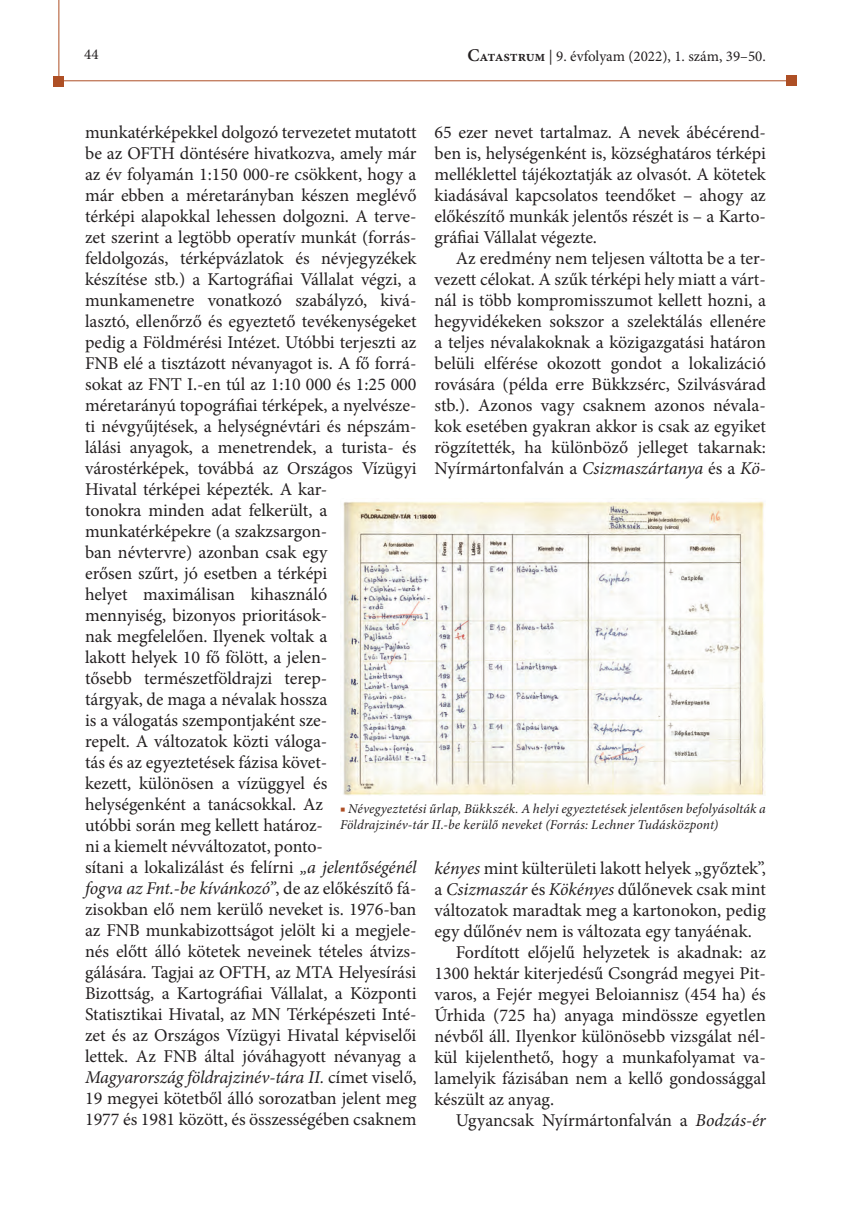
<style>
.page{position:relative;width:851px;height:1212px;background:#fff}
.page>*{position:absolute;margin:0;border:0;box-sizing:border-box;transform-origin:0 0}
.t1{font:18px/21px "Minion Pro";letter-spacing:-.005em;color:#231f20;text-align:justify}
.t2{font:15px "Minion Pro";color:#231f20}
.t3{font:italic 13.5px/16.5px "Minion Pro";letter-spacing:.01em;color:#231f20}
.s1{font-weight:600;font-size:18px}
.s2{font-weight:600}
.s3{font-style:italic}
.s4{color:#ae4f25}
</style>
<div class="page">
<hr style="left:57px;top:81px;width:734px;height:1px;background:#ae4f25">
<hr style="left:59px;top:0;width:1px;height:81px;background:#ae4f25">
<div style="left:786px;top:76px;width:10px;height:10px;background:#ae4f25"></div>
<div style="left:54px;top:76px;width:10px;height:10px;background:#ae4f25"></div>
<img style="left:343px;top:501px;width:422px;height:294px">
<p class="t2" style="left:84px;top:45px;width:16px">44</p>
<p class="t2" style="left:467px;top:46px;width:300px"><span class="s1">C</span><span class="s2">atastrum</span> | 9. évfolyam (2022), 1. szám, 39–50.</p>
<p class="t1" style="left:85px;top:122px;width:333px;text-align:left">munkatérképekkel dolgozó tervezetet mutatott be az OFTH döntésére hivatkozva, amely már az év folyamán 1:150 000-re csökkent, hogy a már ebben a méretarányban készen meglévő térképi alapokkal lehessen dolgozni. A terve&shy;zet szerint a legtöbb operatív munkát (forrás&shy;feldolgozás, térképvázlatok és névjegyzékek készítése stb.) a Kartográfiai Vállalat végzi, a munkamenetre vonatkozó szabályzó, kivá&shy;lasztó, ellenőrző és egyeztető tevékenységeket pedig a Földmérési Intézet. Utóbbi terjeszti az FNB elé a tisztázott névanyagot is. A fő forrá&shy;sokat az FNT I.-en túl az 1:10 000 és 1:25 000 méretarányú topográfiai térképek, a nyelvésze&shy;ti névgyűjtések, a helységnévtári és népszám&shy;lálási anyagok, a menetrendek, a turista- és várostérképek, továbbá az Országos Vízügyi Hivatal térképei képezték. A kar-<br>tonokra minden adat felkerült, a munkatérképekre (a szakzsargon-<br>ban névtervre) azonban csak egy<br>erősen szűrt, jó esetben a térképi<br>helyet maximálisan kihasználó<br>mennyiség, bizonyos prioritások-<br>nak megfelelően. Ilyenek voltak a<br>lakott helyek 10 fő fölött, a jelen-<br>tősebb természetföldrajzi terep-<br>tárgyak, de maga a névalak hossza<br>is a válogatás szempontjaként sze-<br>repelt. A változatok közti váloga-<br>tás és az egyeztetések fázisa követ-<br>kezett, különösen a vízüggyel és helységenként a tanácsokkal. Az<br>utóbbi során meg kellett határoz-<br>ni a kiemelt névváltozatot, ponto-<br>sítani a lokalizálást és felírni <span class="s3">„a jelentőségénél fogva az Fnt.-be kívánkozó”</span>, de az előkészítő fá&shy;zisokban elő nem kerülő neveket is. 1976-ban az FNB munkabizottságot jelölt ki a megjele&shy;nés előtt álló kötetek neveinek tételes átvizs&shy;gálására. Tagjai az OFTH, az MTA Helyesírási Bizottság, a Kartográfiai Vállalat, a Központi Statisztikai Hivatal, az MN Térképészeti Inté&shy;zet és az Országos Vízügyi Hivatal képviselői lettek. Az FNB által jóváhagyott névanyag a <span class="s3">Magyarország földrajzinév-tára II.</span> címet viselő, 19 megyei kötetből álló sorozatban jelent meg 1977 és 1981 között, és összességében csaknem</p>
<p class="t1" style="left:434px;top:122px;width:333px">65 ezer nevet tartalmaz. A nevek ábécérend&shy;ben is, helységenként is, községhatáros térképi melléklettel tájékoztatják az olvasót. A kötetek kiadásával kapcsolatos teendőket – ahogy az előkészítő munkák jelentős részét is – a Karto&shy;gráfiai Vállalat végezte.</p>
<p class="t1" style="left:434px;top:248px;width:333px;text-indent:21px">Az eredmény nem teljesen váltotta be a ter&shy;vezett célokat. A szűk térképi hely miatt a várt&shy;nál is több kompromisszumot kellett hozni, a hegyvidékeken sokszor a szelektálás ellenére a teljes névalakoknak a közigazgatási határon belüli elférése okozott gondot a lokalizáció rovására (példa erre Bükkzsérc, Szilvásvárad stb.). Azonos vagy csaknem azonos névala&shy;kok esetében gyakran akkor is csak az egyiket rögzítették, ha különböző jelleget takarnak:<br>Nyírmártonfalván a <span class="s3">Csizmaszártanya</span> és a <span class="s3">Kö-</span></p>
<p class="t3" style="left:340px;top:800px;width:427px"><span class="s4">■</span> Névegyeztetési űrlap, Bükkszék. A helyi egyeztetések jelentősen befolyásolták a<br>Földrajzinév-tár II.-be kerülő neveket (Forrás: Lechner Tudásközpont)</p>
<p class="t1" style="left:434px;top:857px;width:333px"><span class="s3">kényes</span> mint külterületi lakott helyek „győztek”,</p>
<p class="t1" style="left:434px;top:878px;width:333px">a <span class="s3">Csizmaszár</span> és <span class="s3">Kökényes</span> dűlőnevek csak mint</p>
<p class="t1" style="left:434px;top:899px;width:333px">változatok maradtak meg a kartonokon, pedig</p>
<p class="t1" style="left:434px;top:920px;width:319px">egy dűlőnév nem is változata egy tanyáénak.</p>
<p class="t1" style="left:455px;top:941px;width:311px">Fordított előjelű helyzetek is akadnak: az</p>
<p class="t1" style="left:434px;top:962px;width:333px">1300 hektár kiterjedésű Csongrád megyei Pit-</p>
<p class="t1" style="left:434px;top:983px;width:333px">varos, a Fejér megyei Beloiannisz (454 ha) és</p>
<p class="t1" style="left:434px;top:1004px;width:333px">Úrhida (725 ha) anyaga mindössze egyetlen</p>
<p class="t1" style="left:434px;top:1025px;width:333px">névből áll. Ilyenkor különösebb vizsgálat nél-</p>
<p class="t1" style="left:434px;top:1046px;width:333px">kül kijelenthető, hogy a munkafolyamat va-</p>
<p class="t1" style="left:434px;top:1067px;width:333px">lamelyik fázisában nem a kellő gondossággal</p>
<p class="t1" style="left:434px;top:1088px;width:121px">készült az anyag.</p>
<p class="t1" style="left:455px;top:1109px;width:311px">Ugyancsak Nyírmártonfalván a <span class="s3">Bodzás-ér</span></p>
</div>
